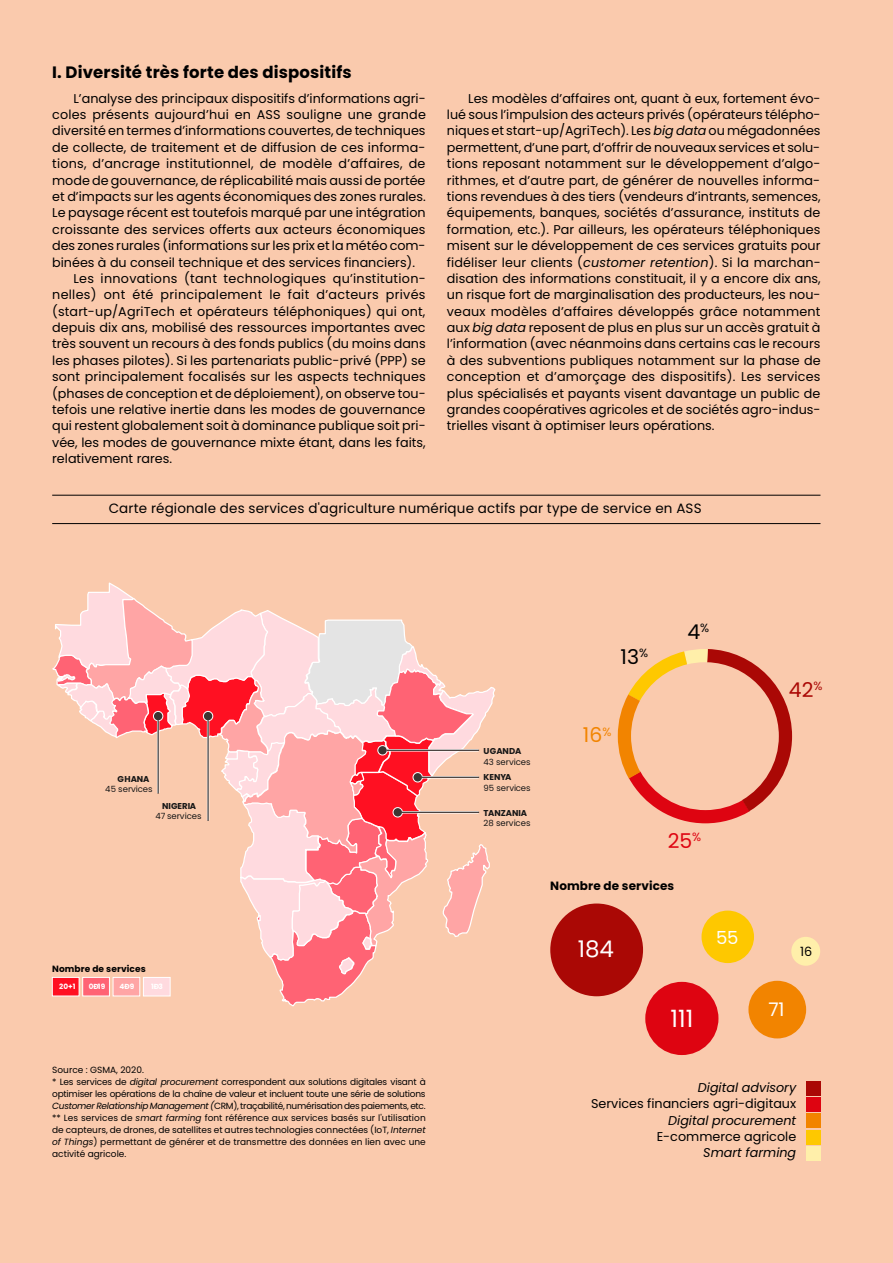
<style>
.page{position:relative;width:893px;height:1263px;background:#facaad}
.page>*{position:absolute;margin:0;border:0;box-sizing:border-box;transform-origin:0 0}
.t1{font:23.85px "Poppins";color:#fff}
.t2{font:22.95px "Poppins";color:#fff}
.t3{font:20.4px "Poppins";color:#000}
.t4{font:20.4px "Poppins";color:#aa0805}
.t5{font:20.4px "Poppins";color:#de0411}
.t6{font:20.4px "Poppins";color:#f28400}
.t7{font:18.75px "Poppins";color:#fff}
.t8{font:18px "Poppins";color:#fff}
.t9{font:700 16.5px "Poppins";letter-spacing:.01em;color:#000}
.t10{font:13.5px "Poppins";letter-spacing:.01em;color:#000}
.t11{font:12.75px/16.4px "Poppins";color:#000;text-align:justify}
.t12{font:12.75px "Poppins";letter-spacing:.02em;color:#000}
.t13{font:12.75px "Poppins";letter-spacing:.025em;color:#000}
.t14{font:italic 12.75px "Poppins";color:#000}
.t15{font:700 12px "Poppins";letter-spacing:.01em;color:#000}
.t16{font:9px/12px "Poppins";color:#000}
.t17{font:700 9px "Poppins";letter-spacing:.01em;color:#000}
.t18{font:8.55px "Poppins";color:#161616}
.t19{font:700 8.55px "Poppins";color:#161616}
.t20{font:700 7.35px "Poppins";color:#fff}
.s1{font-style:italic}
</style>
<div class="page">
<hr style="left:52px;top:495px;width:768px;height:1px;background:#000">
<hr style="left:52px;top:523px;width:768px;height:1px;background:#000">
<svg style="left:51px;top:582px;width:445px;height:425px"></svg>
<div style="left:413px;top:772px;width:9px;height:10px;background:#3d3532;border-radius:50%"></div>
<div style="left:413px;top:772px;width:10px;height:10px;border:1px solid #fff;border-radius:50%"></div>
<hr style="left:422px;top:776px;width:56px;height:2px;background:#fff">
<hr style="left:422px;top:777px;width:56px;height:1px;background:#3d3532">
<div style="left:393px;top:808px;width:9px;height:9px;background:#3d3532;border-radius:50%"></div>
<div style="left:393px;top:807px;width:10px;height:10px;border:1px solid #fff;border-radius:50%"></div>
<hr style="left:402px;top:811px;width:76px;height:2px;background:#fff">
<hr style="left:402px;top:812px;width:76px;height:1px;background:#3d3532">
<div style="left:378px;top:746px;width:9px;height:9px;background:#3d3532;border-radius:50%"></div>
<div style="left:377px;top:745px;width:11px;height:10px;border:1px solid #fff;border-radius:50%"></div>
<hr style="left:387px;top:749px;width:91px;height:2px;background:#fff">
<hr style="left:387px;top:750px;width:91px;height:1px;background:#3d3532">
<div style="left:153px;top:711px;width:10px;height:10px;background:#3d3532;border-radius:50%"></div>
<div style="left:153px;top:711px;width:10px;height:10px;border:1px solid #fff;border-radius:50%"></div>
<hr style="left:157px;top:721px;width:2px;height:72px;background:#fff">
<hr style="left:158px;top:721px;width:1px;height:72px;background:#3d3532">
<div style="left:203px;top:711px;width:10px;height:10px;background:#3d3532;border-radius:50%"></div>
<div style="left:203px;top:711px;width:10px;height:10px;border:1px solid #fff;border-radius:50%"></div>
<hr style="left:207px;top:721px;width:2px;height:99px;background:#3d3532">
<div style="left:143px;top:977px;width:27px;height:19px;background:#ffdadf"></div>
<div style="left:143px;top:977px;width:27px;height:19px;border:1px solid #fff"></div>
<div style="left:113px;top:977px;width:27px;height:19px;background:#ffa5a5"></div>
<div style="left:113px;top:977px;width:27px;height:19px;border:1px solid #fff"></div>
<div style="left:83px;top:977px;width:26px;height:19px;background:#ff6374"></div>
<div style="left:83px;top:977px;width:27px;height:19px;border:1px solid #fff"></div>
<div style="left:52px;top:977px;width:27px;height:19px;background:#ff1022"></div>
<div style="left:52px;top:977px;width:27px;height:19px;border:1px solid #fff"></div>
<div style="left:806px;top:1081px;width:14px;height:14px;background:#aa0805"></div>
<div style="left:806px;top:1097px;width:14px;height:14px;background:#de0411"></div>
<div style="left:806px;top:1114px;width:14px;height:14px;background:#f28400"></div>
<div style="left:806px;top:1130px;width:14px;height:14px;background:#fec800"></div>
<div style="left:806px;top:1146px;width:14px;height:14px;background:#ffefaa"></div>
<div style="left:550px;top:903px;width:93px;height:93px;background:#aa0805;border-radius:50%"></div>
<div style="left:645px;top:982px;width:73px;height:73px;background:#de0411;border-radius:50%"></div>
<div style="left:701px;top:910px;width:53px;height:53px;background:#fec800;border-radius:50%"></div>
<div style="left:748px;top:981px;width:58px;height:57px;background:#f28400;border-radius:50%"></div>
<div style="left:791px;top:937px;width:29px;height:29px;background:#ffefaa;border-radius:50%"></div>
<svg style="left:618px;top:649px;width:174px;height:174px"></svg>
<p class="t9" style="left:52px;top:63px;width:301px">I. Diversité très forte des dispositifs</p>
<p class="t11" style="left:73px;top:90px;width:354px">L’analyse des principaux dispositifs d’informations agri-</p>
<p class="t11" style="left:52px;top:106px;width:375px">coles présents aujourd’hui en ASS souligne une grande</p>
<p class="t11" style="left:52px;top:123px;width:375px">diversité en termes d’informations couvertes, de techniques</p>
<p class="t11" style="left:52px;top:139px;width:375px">de collecte, de traitement et de diffusion de ces informa-</p>
<p class="t11" style="left:52px;top:156px;width:375px">tions, d’ancrage institutionnel, de modèle d’affaires, de</p>
<p class="t11" style="left:52px;top:172px;width:375px">mode de gouvernance, de réplicabilité mais aussi de portée</p>
<p class="t11" style="left:52px;top:188px;width:375px">et d’impacts sur les agents économiques des zones rurales.</p>
<p class="t11" style="left:52px;top:205px;width:375px">Le paysage récent est toutefois marqué par une intégration</p>
<p class="t11" style="left:52px;top:221px;width:375px">croissante des services offerts aux acteurs économiques</p>
<p class="t11" style="left:52px;top:237px;width:375px">des zones rurales (informations sur les prix et la météo com-</p>
<p class="t11" style="left:52px;top:254px;width:364px">binées à du conseil technique et des services financiers).</p>
<p class="t12" style="left:73px;top:271px;width:354px">Les innovations (tant technologiques qu’institution-</p>
<p class="t13" style="left:52px;top:287px;width:375px">nelles) ont été principalement le fait d’acteurs privés</p>
<p class="t11" style="left:52px;top:303px;width:375px">(start-up/AgriTech et opérateurs téléphoniques) qui ont,</p>
<p class="t11" style="left:52px;top:319px;width:375px">depuis dix ans, mobilisé des ressources importantes avec</p>
<p class="t11" style="left:52px;top:336px;width:375px">très souvent un recours à des fonds publics (du moins dans</p>
<p class="t11" style="left:52px;top:352px;width:375px">les phases pilotes). Si les partenariats public-privé (PPP) se</p>
<p class="t11" style="left:52px;top:369px;width:375px">sont principalement focalisés sur les aspects techniques</p>
<p class="t11" style="left:52px;top:385px;width:375px">(phases de conception et de déploiement), on observe tou-</p>
<p class="t11" style="left:52px;top:401px;width:375px">tefois une relative inertie dans les modes de gouvernance</p>
<p class="t11" style="left:52px;top:418px;width:375px">qui restent globalement soit à dominance publique soit pri-</p>
<p class="t11" style="left:52px;top:434px;width:375px">vée, les modes de gouvernance mixte étant, dans les faits,</p>
<p class="t11" style="left:52px;top:451px;width:121px">relativement rares.</p>
<p class="t11" style="left:447px;top:90px;width:375px;text-indent:21px">Les modèles d’affaires ont, quant à eux, fortement évo&shy;lué sous l’impulsion des acteurs privés (opérateurs télépho&shy;niques et start-up/AgriTech). Les <span class="s1">big data</span> ou mégadonnées permettent, d’une part, d’offrir de nouveaux services et solu&shy;tions reposant notamment sur le développement d’algo&shy;rithmes, et d’autre part, de générer de nouvelles informa&shy;tions revendues à des tiers (vendeurs d’intrants, semences, équipements, banques, sociétés d’assurance, instituts de formation, etc.). Par ailleurs, les opérateurs téléphoniques misent sur le développement de ces services gratuits pour fidéliser leur clients (<span class="s1">customer retention</span>). Si la marchan&shy;disation des informations constituait, il y a encore dix ans, un risque fort de marginalisation des producteurs, les nou&shy;veaux modèles d’affaires développés grâce notamment aux <span class="s1">big data</span> reposent de plus en plus sur un accès gratuit à l’information (avec néanmoins dans certains cas le recours à des subventions publiques notamment sur la phase de conception et d’amorçage des dispositifs). Les services plus spécialisés et payants visent davantage un public de grandes coopératives agricoles et de sociétés agro-indus&shy;trielles visant à optimiser leurs opérations.</p>
<p class="t10" style="left:109px;top:500px;width:594px">Carte régionale des services d'agriculture numérique actifs par type de service en ASS</p>
<p class="t19" style="left:117px;top:774px;width:33px">GHANA</p>
<p class="t18" style="left:105px;top:784px;width:49px">45 services</p>
<p class="t19" style="left:162px;top:801px;width:35px">NIGERIA</p>
<p class="t18" style="left:156px;top:811px;width:48px">47 services</p>
<p class="t17" style="left:52px;top:963px;width:95px">Nombre de services</p>
<p class="t20" style="left:59px;top:982px;width:18px">20+1</p>
<p class="t20" style="left:89px;top:982px;width:18px">0Ð19</p>
<p class="t20" style="left:120px;top:982px;width:16px">4Ð9</p>
<p class="t20" style="left:151px;top:982px;width:13px">1Ð3</p>
<p class="t16" style="left:52px;top:1064px;width:375px">Source : GSMA, 2020.<br>* Les services de <span class="s1">digital procurement</span> correspondent aux solutions digitales visant à optimiser les opérations de la chaîne de valeur et incluent toute une série de solutions <span class="s1">Customer Relationship Management (</span>CRM), traçabilité, numérisation des paiements, etc. ** Les services de <span class="s1">smart farming</span> font référence aux services basés sur l'utilisation de capteurs, de drones, de satellites et autres technologies connectées (IoT, <span class="s1">Internet of Things</span>) permettant de générer et de transmettre des données en lien avec une activité agricole.</p>
<p class="t19" style="left:483px;top:746px;width:40px">UGANDA</p>
<p class="t18" style="left:483px;top:757px;width:49px">43 services</p>
<p class="t19" style="left:483px;top:772px;width:30px">KENYA</p>
<p class="t18" style="left:483px;top:783px;width:49px">95 services</p>
<p class="t19" style="left:483px;top:808px;width:45px">TANZANIA</p>
<p class="t18" style="left:483px;top:818px;width:49px">28 services</p>
<h3 class="t3" style="left:620px;top:645px;width:29px">13<sup>%</sup></h3>
<h3 class="t6" style="left:583px;top:723px;width:30px">16<sup>%</sup></h3>
<h3 class="t3" style="left:687px;top:620px;width:23px">4<sup>%</sup></h3>
<h3 class="t5" style="left:668px;top:829px;width:35px">25<sup>%</sup></h3>
<p class="t15" style="left:550px;top:879px;width:126px">Nombre de services</p>
<h2 class="t2" style="left:578px;top:935px;width:38px">184</h2>
<h3 class="t8" style="left:716px;top:927px;width:24px">55</h3>
<h3 class="t4" style="left:789px;top:678px;width:35px">42<sup>%</sup></h3>
<p class="t11" style="left:800px;top:943px;width:14px">16</p>
<h1 class="t1" style="left:671px;top:1004px;width:24px">111</h1>
<h3 class="t7" style="left:768px;top:999px;width:18px">71</h3>
<p class="t14" style="left:698px;top:1080px;width:100px">Digital advisory</p>
<p class="t11" style="left:591px;top:1095px;width:207px">Services financiers agri-digitaux</p>
<p class="t14" style="left:668px;top:1113px;width:130px">Digital procurement</p>
<p class="t11" style="left:657px;top:1128px;width:141px">E-commerce agricole</p>
<p class="t14" style="left:703px;top:1145px;width:94px">Smart farming</p>
</div>
